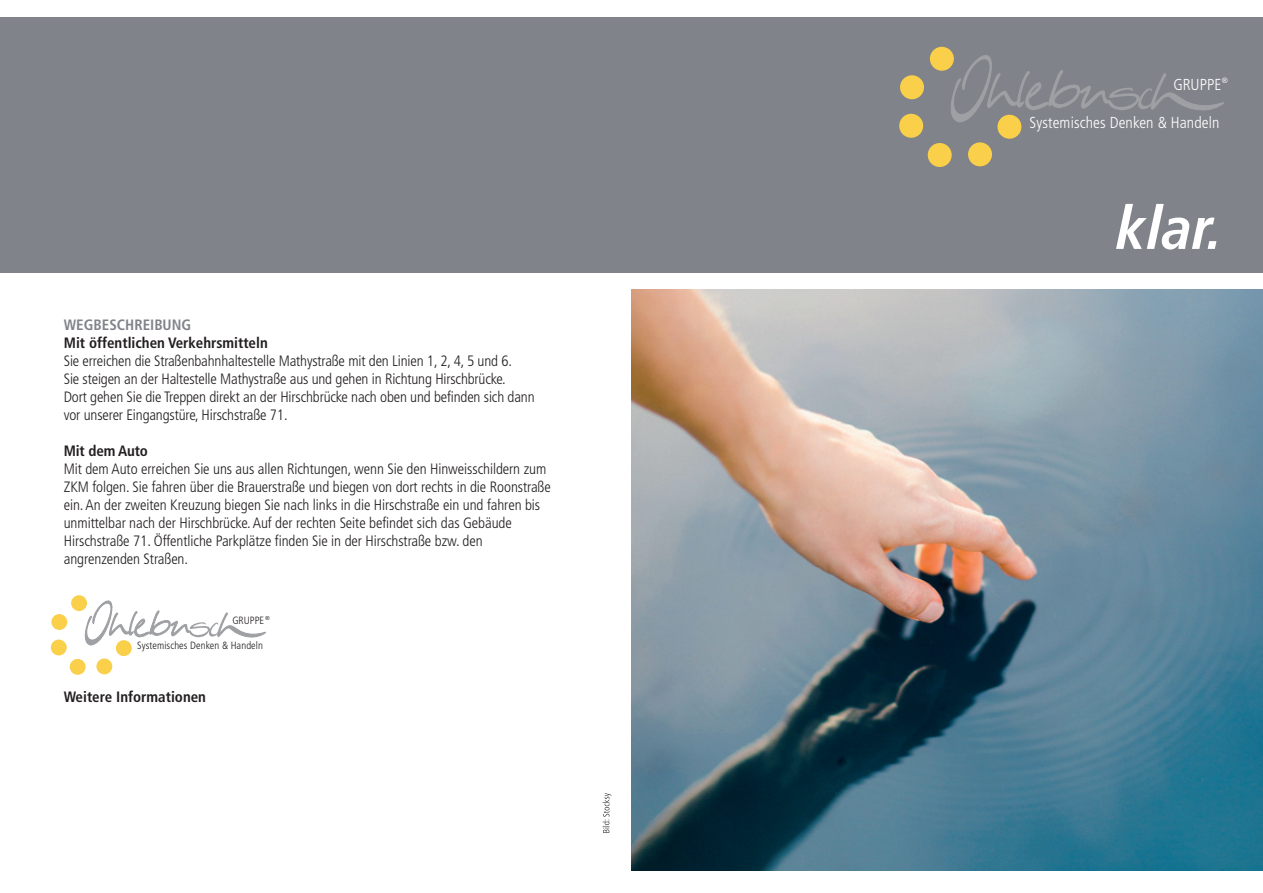
<style>
.page{position:relative;width:1263px;height:893px;background:#fff}
.page>*{position:absolute;margin:0;border:0;box-sizing:border-box;transform-origin:0 0}
.t1{font:italic 700 condensed 60px "Frutiger LT Pro";color:#fff}
.t2{font:300 condensed 15.9px "Frutiger";letter-spacing:.005em;color:#fff}
.t3{font:300 condensed 15px/18px "Frutiger";letter-spacing:-.005em;color:#231f20}
.t4{font:700 condensed 15px "Frutiger";color:#231f20}
.t5{font:700 condensed 15px "Frutiger";color:#80838a}
.t6{font:300 condensed 10.5px "Frutiger";letter-spacing:.005em;color:#231f20}
.t7{font:7.5px "Arial";color:#fff}
.t8{font:5.7px "Arial";color:#231f20}
</style>
<div class="page">
<div style="left:0;top:17px;width:1263px;height:255px;background:#80838a"></div>
<img style="left:631px;top:289px;width:632px;height:581px">
<div style="left:930px;top:47px;width:24px;height:24px;background:#facf49;border-radius:50%"></div>
<div style="left:900px;top:75px;width:24px;height:24px;background:#facf49;border-radius:50%"></div>
<div style="left:899px;top:114px;width:24px;height:24px;background:#facf49;border-radius:50%"></div>
<div style="left:928px;top:143px;width:24px;height:24px;background:#facf49;border-radius:50%"></div>
<div style="left:968px;top:142px;width:24px;height:24px;background:#facf49;border-radius:50%"></div>
<div style="left:997px;top:115px;width:24px;height:24px;background:#facf49;border-radius:50%"></div>
<svg style="left:941px;top:46px;width:283px;height:86px"></svg>
<div style="left:71px;top:595px;width:16px;height:16px;background:#facf49;border-radius:50%"></div>
<div style="left:51px;top:614px;width:16px;height:16px;background:#facf49;border-radius:50%"></div>
<div style="left:51px;top:640px;width:16px;height:15px;background:#facf49;border-radius:50%"></div>
<div style="left:70px;top:659px;width:16px;height:16px;background:#facf49;border-radius:50%"></div>
<div style="left:96px;top:658px;width:16px;height:16px;background:#facf49;border-radius:50%"></div>
<svg style="left:116px;top:640px;width:16px;height:16px"></svg>
<svg style="left:78px;top:595px;width:188px;height:57px"></svg>
<svg style="left:603px;top:793px;width:8px;height:40px"></svg>
<p class="t5" style="left:64px;top:319px;width:129px">WEGBESCHREIBUNG</p>
<p class="t4" style="left:64px;top:337px;width:205px">Mit öffentlichen Verkehrsmitteln</p>
<p class="t3" style="left:64px;top:353px;width:450px">Sie erreichen die Straßenbahnhaltestelle Mathystraße mit den Linien 1, 2, 4, 5 und 6.</p>
<p class="t3" style="left:64px;top:371px;width:443px">Sie steigen an der Haltestelle Mathystraße aus und gehen in Richtung Hirschbrücke.</p>
<p class="t3" style="left:64px;top:389px;width:472px">Dort gehen Sie die Treppen direkt an der Hirschbrücke nach oben und befinden sich dann</p>
<p class="t3" style="left:64px;top:407px;width:225px">vor unserer Eingangstüre, Hirschstraße 71.</p>
<p class="t4" style="left:64px;top:445px;width:86px">Mit dem Auto</p>
<p class="t3" style="left:64px;top:461px;width:488px">Mit dem Auto erreichen Sie uns aus allen Richtungen, wenn Sie den Hinweisschildern zum<br>ZKM folgen. Sie fahren über die Brauerstraße und biegen von dort rechts in die Roonstraße ein. An der zweiten Kreuzung biegen Sie nach links in die Hirschstraße ein und fahren bis</p>
<p class="t3" style="left:64px;top:515px;width:450px">unmittelbar nach der Hirschbrücke. Auf der rechten Seite befindet sich das Gebäude</p>
<p class="t3" style="left:64px;top:533px;width:420px">Hirschstraße 71. Öffentliche Parkplätze finden Sie in der Hirschstraße bzw. den</p>
<p class="t3" style="left:64px;top:551px;width:126px">angrenzenden Straßen.</p>
<p class="t6" style="left:232px;top:616px;width:33px">GRUPPE</p>
<p class="t8" style="left:266px;top:614px;width:6px">®</p>
<p class="t6" style="left:137px;top:641px;width:127px">Systemisches Denken &amp; Handeln</p>
<p class="t4" style="left:64px;top:691px;width:144px">Weitere Informationen</p>
<p class="t7" style="left:1222px;top:77px;width:7px">®</p>
<p class="t2" style="left:1173px;top:78px;width:50px">GRUPPE</p>
<p class="t2" style="left:1030px;top:116px;width:191px">Systemisches Denken &amp; Handeln</p>
<p class="t1" style="left:1117px;top:193px;width:108px">klar.</p>
</div>
